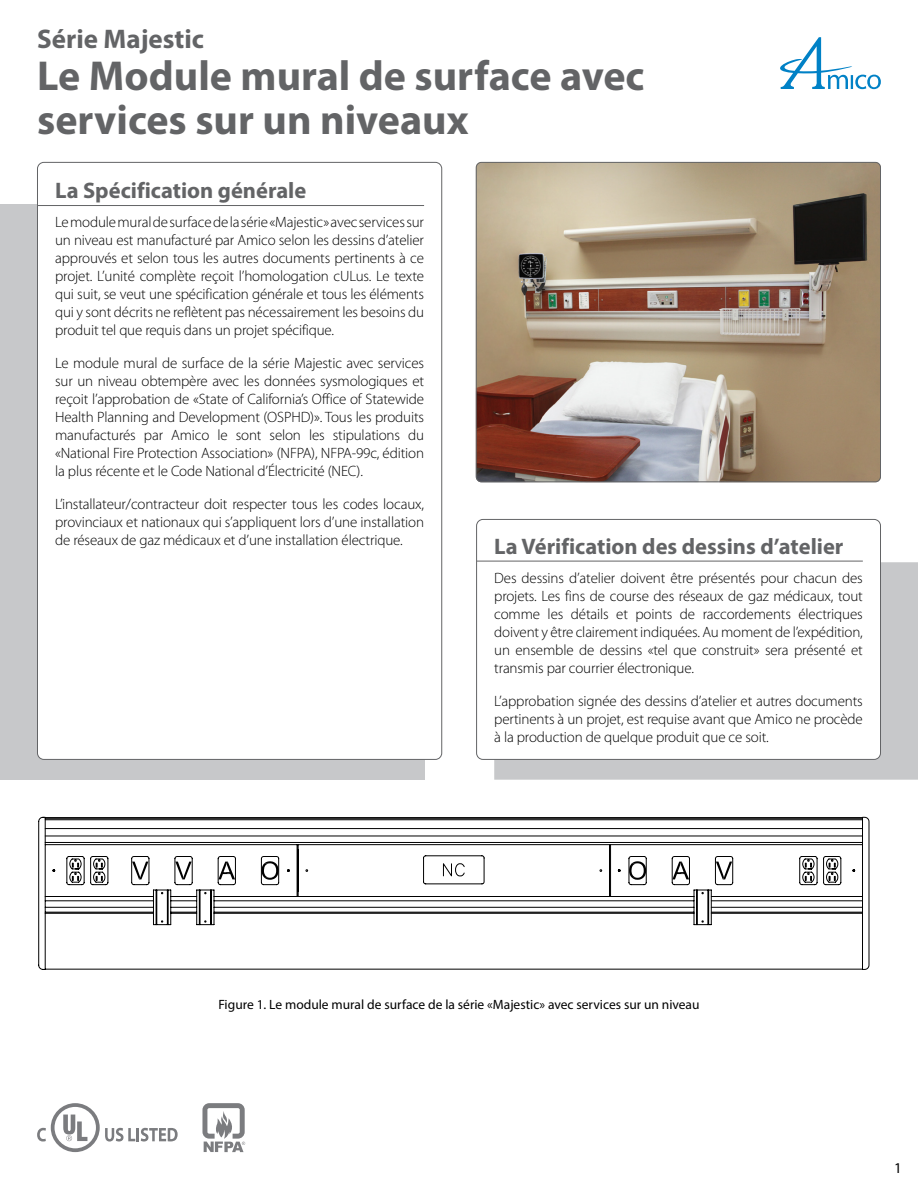
<style>
.page{position:relative;width:918px;height:1188px;background:#fff}
.page>*{position:absolute;margin:0;border:0;box-sizing:border-box;transform-origin:0 0}
.Main_Heading{font:700 42px/43.5px "Myriad Pro";color:#636466}
.Main_Subtitle{font:700 27px "Myriad Pro";color:#636466}
.box_heading_with_rul{font:700 22.5px "Myriad Pro";color:#636466}
.main_text{font:300 15px/18px "Myriad Pro";letter-spacing:-.01em;color:#000;text-align:justify}
.t1{font:15px "Myriad Pro";color:#000}
.diagram_label{font:13.5px "Myriad Pro";color:#000}
</style>
<div class="page">
<svg style="left:780px;top:37px;width:101px;height:52px"></svg>
<div style="left:494px;top:562px;width:424px;height:218px;background:#c7c8ca"></div>
<div style="left:477px;top:519px;width:404px;height:240px;background:#fff;border-radius:6px"></div>
<hr style="left:477px;top:561px;width:386px;height:1px;background:#636466">
<div style="left:476px;top:519px;width:405px;height:241px;border:1px solid #636466;border-radius:6px"></div>
<div style="left:0;top:205px;width:424px;height:575px;background:#c7c8ca"></div>
<div style="left:37px;top:162px;width:405px;height:597px;background:#fff;border-radius:6px"></div>
<hr style="left:38px;top:205px;width:386px;height:1px;background:#636466">
<svg style="left:202px;top:1103px;width:43px;height:49px"></svg>
<svg style="left:37px;top:1103px;width:141px;height:49px"></svg>
<img style="left:476px;top:162px;width:405px;height:320px">
<div style="left:476px;top:162px;width:405px;height:320px;border:1px solid #636466;border-radius:5px"></div>
<svg style="left:38px;top:816px;width:832px;height:154px"></svg>
<p class="Main_Subtitle" style="left:37px;top:21px;width:168px">Série Majestic</p>
<p class="Main_Heading" style="left:37px;top:53px;width:609px">Le Module mural de surface avec services sur un niveaux</p>
<p class="box_heading_with_rul" style="left:55px;top:176px;width:253px">La Spécification générale</p>
<p class="main_text" style="left:55px;top:213px;width:370px">Le module mural de surface de la série «Majestic» avec services sur un niveau est manufacturé par Amico selon les dessins d’atelier approuvés et selon tous les autres documents pertinents à ce projet. L’unité complète reçoit l’homologation cULus. Le texte qui suit, se veut une spécification générale et tous les éléments qui y sont décrits ne reflètent pas nécessairement les besoins du produit tel que requis dans un projet spécifique.</p>
<p class="main_text" style="left:55px;top:354px;width:370px">Le module mural de surface de la série Majestic avec services sur un niveau obtempère avec les données sysmologiques et reçoit l’approbation de «State of California’s Office of Statewide Health Planning and Development (OSPHD)». Tous les produits manufacturés par Amico le sont selon les stipulations du «National Fire Protection Association» (NFPA), NFPA-99c, édition la plus récente et le Code National d’Électricité (NEC).</p>
<p class="main_text" style="left:55px;top:495px;width:370px">L’installateur/contracteur doit respecter tous les codes locaux, provinciaux et nationaux qui s’appliquent lors d’une installation de réseaux de gaz médicaux et d’une installation électrique.</p>
<p class="box_heading_with_rul" style="left:494px;top:532px;width:351px">La Vérification des dessins d’atelier</p>
<p class="main_text" style="left:494px;top:569px;width:370px">Des dessins d’atelier doivent être présentés pour chacun des projets. Les fins de course des réseaux de gaz médicaux, tout comme les détails et points de raccordements électriques doivent y être clairement indiquées. Au moment de l’expédition, un ensemble de dessins «tel que construit» sera présenté et transmis par courrier électronique.</p>
<p class="main_text" style="left:494px;top:692px;width:370px">L’approbation signée des dessins d’atelier et autres documents pertinents à un projet, est requise avant que Amico ne procède à la production de quelque produit que ce soit.</p>
<p class="diagram_label" style="left:218px;top:996px;width:483px">Figure 1. Le module mural de surface de la série «Majestic» avec services sur un niveau</p>
<p class="t1" style="left:894px;top:1159px;width:9px">1</p>
</div>
